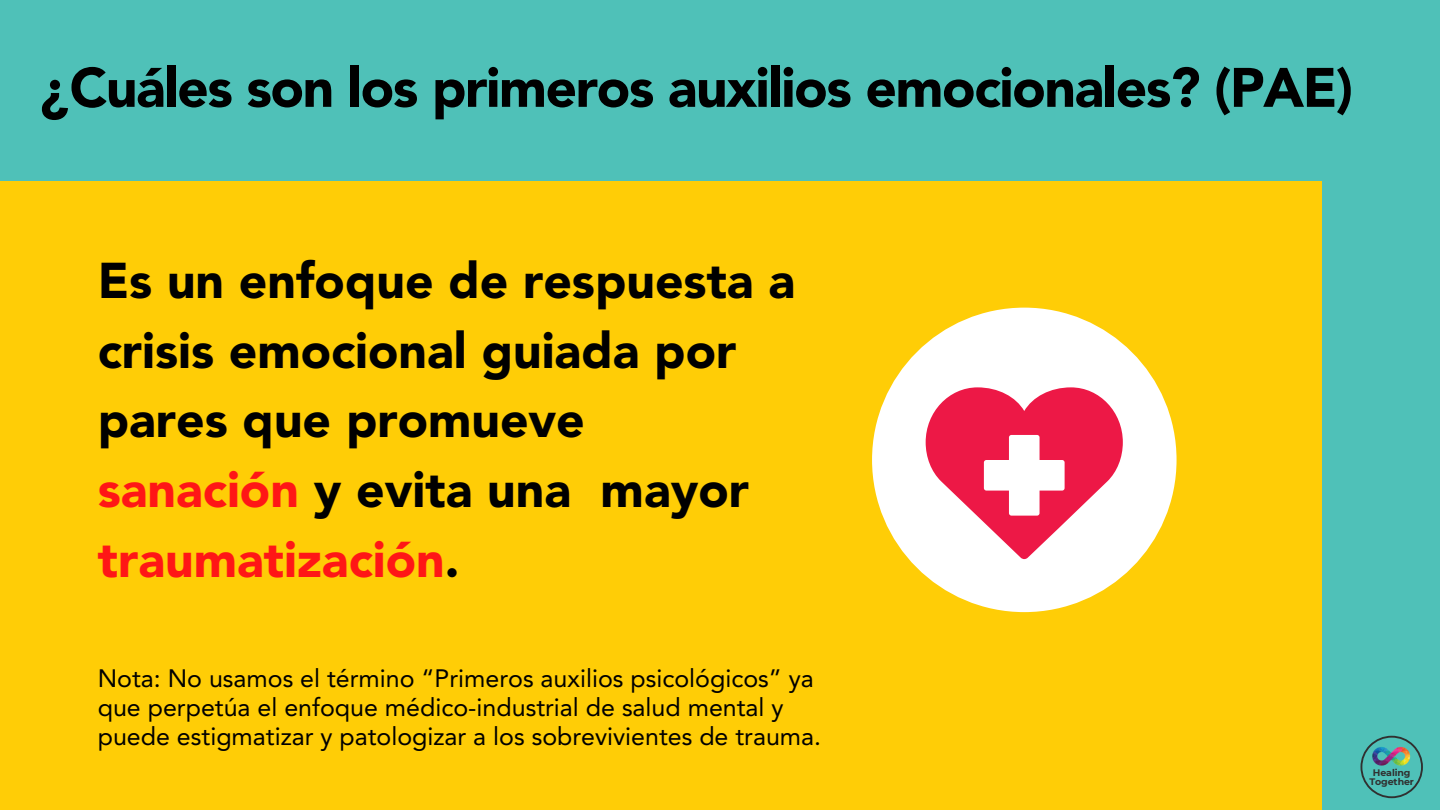
<style>
.page{position:relative;width:1440px;height:810px;background:#4fc1b8}
.page>*{position:absolute;margin:0;border:0;box-sizing:border-box;transform-origin:0 0}
.t1{font:900 55px "Avenir LT Std";letter-spacing:-.025em;color:#000}
.t2{font:900 49.8px/69.8px "Avenir LT Std";color:#000}
.t3{font:25px/29.2px "Avenir LT Std";color:#000}
.t4{font:700 9.4px/9.3px "Montserrat";letter-spacing:-.01em;color:#303030;text-align:center}
.s1{color:#ff1616}
</style>
<div class="page">
<div style="left:0;top:182px;width:1322px;height:628px;background:#ffcd06"></div>
<div style="left:872px;top:308px;width:305px;height:304px;background:#fff;border-radius:50%"></div>
<svg style="left:926px;top:387px;width:197px;height:172px"></svg>
<svg style="left:1360px;top:736px;width:63px;height:62px"></svg>
<img style="left:1362px;top:745px;width:59px;height:22px">
<h1 class="t1" style="left:40px;top:65px;width:1314px">¿Cuáles son los primeros auxilios emocionales? (PAE)</h1>
<h2 class="t2" style="left:98px;top:250px;width:699px">Es un enfoque de respuesta a crisis emocional guiada por pares que promueve <span class="s1">sanación</span> y evita una mayor <span class="s1">traumatización</span>.</h2>
<p class="t3" style="left:98px;top:666px;width:725px">Nota: No usamos el término “Primeros auxilios psicológicos” ya que perpetúa el enfoque médico-industrial de salud mental y puede estigmatizar y patologizar a los sobrevivientes de trauma.</p>
<p class="t4" style="left:1369px;top:768px;width:46px">Healing<br>Together</p>
</div>
